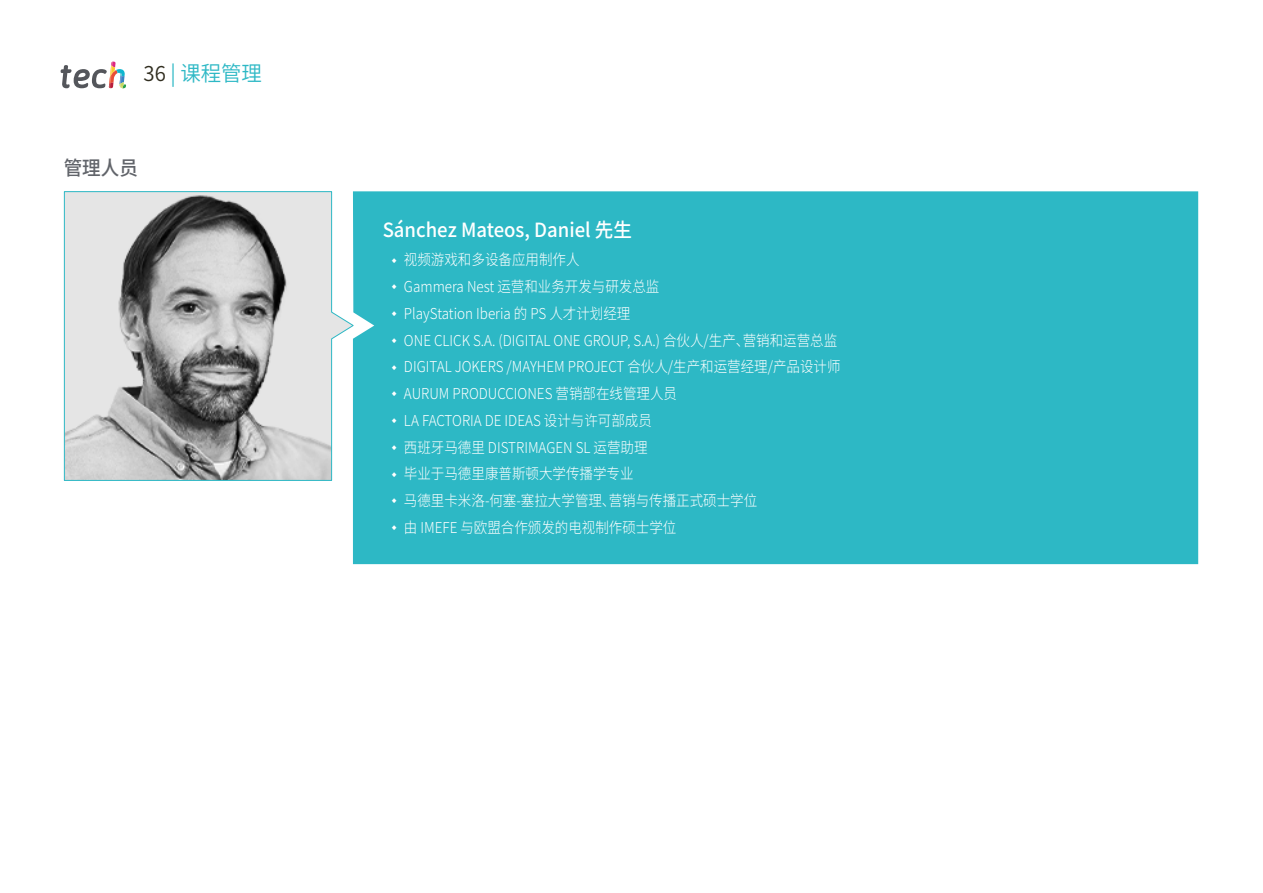
<style>
.page{position:relative;width:1263px;height:893px;background:#fff}
.page>*{position:absolute;margin:0;border:0;box-sizing:border-box;transform-origin:0 0}
.t1{font:21px "Source Han Sans CN";color:#2db8c5}
.t2{font:500 19.5px "Source Han Sans CN";color:#fff;scale:.95 1}
.t3{font:500 19.5px "Source Han Sans CN";color:#61646a;scale:.95 1}
.t4{font:300 15px/26.7px "Source Han Sans CN";color:#fff;scale:.9 1}
.s1{color:#312e20}
</style>
<div class="page">
<svg style="left:61px;top:62px;width:65px;height:27px"></svg>
<div style="left:353px;top:191px;width:845px;height:373px;background:#2db8c5"></div>
<svg style="left:64px;top:191px;width:290px;height:290px"></svg>
<svg style="left:392px;top:258px;width:5px;height:5px"></svg>
<svg style="left:392px;top:285px;width:5px;height:5px"></svg>
<svg style="left:392px;top:311px;width:5px;height:5px"></svg>
<svg style="left:392px;top:338px;width:5px;height:5px"></svg>
<svg style="left:392px;top:365px;width:5px;height:5px"></svg>
<svg style="left:392px;top:392px;width:5px;height:5px"></svg>
<svg style="left:392px;top:418px;width:5px;height:5px"></svg>
<svg style="left:392px;top:445px;width:5px;height:5px"></svg>
<svg style="left:392px;top:472px;width:5px;height:5px"></svg>
<svg style="left:392px;top:499px;width:5px;height:5px"></svg>
<svg style="left:392px;top:525px;width:5px;height:5px"></svg>
<h1 class="t1" style="left:144px;top:61px;width:120px"><span class="s1">36</span> | 课程管理</h1>
<h2 class="t3" style="left:64px;top:157px;width:80px">管理人员</h2>
<h2 class="t2" style="left:383px;top:219px;width:264px">Sánchez Mateos, Daniel 先生</h2>
<p class="t4" style="left:404px;top:247px;width:487px">视频游戏和多设备应用制作人<br>Gammera Nest 运营和业务开发与研发总监<br>PlayStation Iberia 的 PS 人才计划经理<br>ONE CLICK S.A. (DIGITAL ONE GROUP, S.A.) 合伙人/生产、营销和运营总监<br>DIGITAL JOKERS /MAYHEM PROJECT 合伙人/生产和运营经理/产品设计师<br>AURUM PRODUCCIONES 营销部在线管理人员<br>LA FACTORIA DE IDEAS 设计与许可部成员<br>西班牙马德里 DISTRIMAGEN SL 运营助理<br>毕业于马德里康普斯顿大学传播学专业<br>马德里卡米洛-何塞-塞拉大学管理、营销与传播正式硕士学位<br>由 IMEFE 与欧盟合作颁发的电视制作硕士学位</p>
</div>
